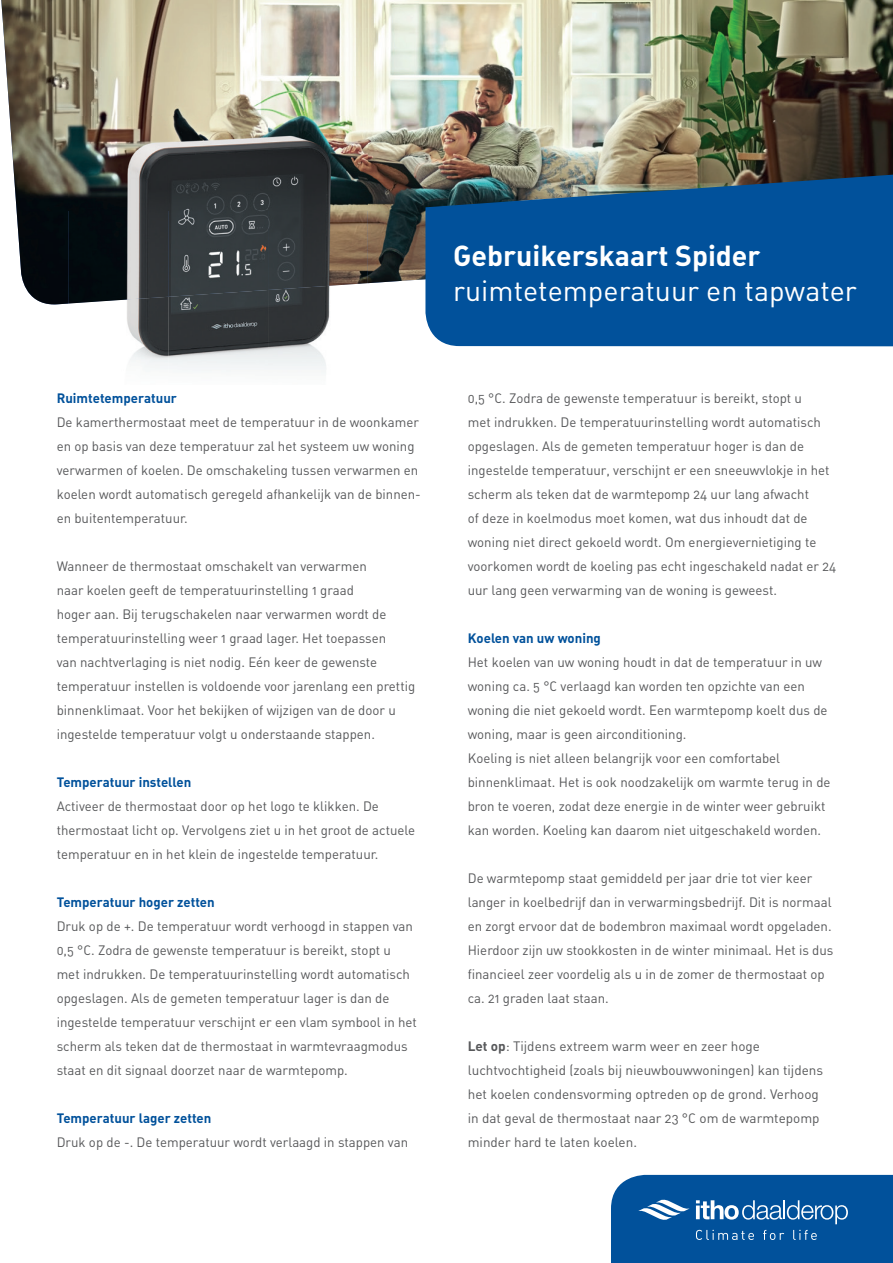
<style>
.page{position:relative;width:893px;height:1263px;background:#fff}
.page>*{position:absolute;margin:0;border:0;box-sizing:border-box;transform-origin:0 0}
.t1{font:28.65px "DIN Regular Alternate";color:#fff}
.t2{font:28.65px "DIN Bold Alternate";color:#fff}
.t3{font:13.5px/24px "DIN Regular Alternate";color:#57585a}
.t4{font:13.5px "DIN Bold Alternate";color:#01519b}
.s1{font-family:"DIN Bold Alternate"}
</style>
<div class="page">
<img style="left:1px;top:0;width:892px;height:304px">
<svg style="left:425px;top:174px;width:468px;height:172px;background:#0c5495"></svg>
<svg style="left:611px;top:1175px;width:282px;height:88px;background:#135da2"></svg>
<img style="left:127px;top:304px;width:41px;height:65px">
<img style="left:168px;top:297px;width:100px;height:75px">
<img style="left:268px;top:290px;width:100px;height:83px">
<img style="left:69px;top:117px;width:299px;height:93px">
<img style="left:69px;top:210px;width:100px;height:94px">
<img style="left:168px;top:210px;width:100px;height:87px">
<img style="left:268px;top:210px;width:100px;height:80px">
<p class="t4" style="left:57px;top:389px;width:122px">Ruimtetemperatuur</p>
<p class="t3" style="left:57px;top:410px;width:366px">De kamerthermostaat meet de temperatuur in de woonkamer en op basis van deze temperatuur zal het systeem uw woning verwarmen of koelen. De omschakeling tussen verwarmen en koelen wordt automatisch geregeld afhankelijk van de binnen&shy;en buitentemperatuur.</p>
<p class="t3" style="left:57px;top:554px;width:360px">Wanneer de thermostaat omschakelt van verwarmen<br>naar koelen geeft de temperatuurinstelling 1 graad<br>hoger aan. Bij terugschakelen naar verwarmen wordt de temperatuurinstelling weer 1 graad lager. Het toepassen<br>van nachtverlaging is niet nodig. Eén keer de gewenste temperatuur instellen is voldoende voor jarenlang een prettig binnenklimaat. Voor het bekijken of wijzigen van de door u ingestelde temperatuur volgt u onderstaande stappen.</p>
<p class="t4" style="left:57px;top:773px;width:136px">Temperatuur instellen</p>
<p class="t3" style="left:57px;top:794px;width:360px">Activeer de thermostaat door op het logo te klikken. De thermostaat licht op. Vervolgens ziet u in het groot de actuele temperatuur en in het klein de ingestelde temperatuur.</p>
<p class="t4" style="left:57px;top:893px;width:160px">Temperatuur hoger zetten</p>
<p class="t3" style="left:57px;top:914px;width:362px">Druk op de +. De temperatuur wordt verhoogd in stappen van 0,5 °C. Zodra de gewenste temperatuur is bereikt, stopt u met indrukken. De temperatuurinstelling wordt automatisch opgeslagen. Als de gemeten temperatuur lager is dan de ingestelde temperatuur verschijnt er een vlam symbool in het scherm als teken dat de thermostaat in warmtevraagmodus staat en dit signaal doorzet naar de warmtepomp.</p>
<p class="t4" style="left:57px;top:1109px;width:156px">Temperatuur lager zetten</p>
<p class="t3" style="left:57px;top:1130px;width:353px">Druk op de -. De temperatuur wordt verlaagd in stappen van</p>
<h1 class="t2" style="left:453px;top:237px;width:309px">Gebruikerskaart Spider</h1>
<h1 class="t1" style="left:453px;top:272px;width:405px">ruimtetemperatuur en tapwater</h1>
<p class="t3" style="left:468px;top:385px;width:370px">0,5 °C. Zodra de gewenste temperatuur is bereikt, stopt u<br>met indrukken. De temperatuurinstelling wordt automatisch opgeslagen. Als de gemeten temperatuur hoger is dan de ingestelde temperatuur, verschijnt er een sneeuwvlokje in het scherm als teken dat de warmtepomp 24 uur lang afwacht<br>of deze in koelmodus moet komen, wat dus inhoudt dat de woning niet direct gekoeld wordt. Om energievernietiging te voorkomen wordt de koeling pas echt ingeschakeld nadat er 24 uur lang geen verwarming van de woning is geweest.</p>
<p class="t4" style="left:468px;top:629px;width:135px">Koelen van uw woning</p>
<p class="t3" style="left:468px;top:649px;width:364px">Het koelen van uw woning houdt in dat de temperatuur in uw woning ca. 5 °C verlaagd kan worden ten opzichte van een woning die niet gekoeld wordt. Een warmtepomp koelt dus de woning, maar is geen airconditioning.<br>Koeling is niet alleen belangrijk voor een comfortabel binnenklimaat. Het is ook noodzakelijk om warmte terug in de bron te voeren, zodat deze energie in de winter weer gebruikt kan worden. Koeling kan daarom niet uitgeschakeld worden.</p>
<p class="t3" style="left:468px;top:866px;width:367px">De warmtepomp staat gemiddeld per jaar drie tot vier keer langer in koelbedrijf dan in verwarmingsbedrijf. Dit is normaal en zorgt ervoor dat de bodembron maximaal wordt opgeladen.<br>Hierdoor zijn uw stookkosten in de winter minimaal. Het is dus financieel zeer voordelig als u in de zomer de thermostaat op ca. 21 graden laat staan.</p>
<p class="t3" style="left:468px;top:1033px;width:357px"><span class="s1">Let op</span>: Tijdens extreem warm weer en zeer hoge luchtvochtigheid (zoals bij nieuwbouwwoningen) kan tijdens het koelen condensvorming optreden op de grond. Verhoog in dat geval de thermostaat naar 23 °C om de warmtepomp minder hard te laten koelen.</p>
</div>
